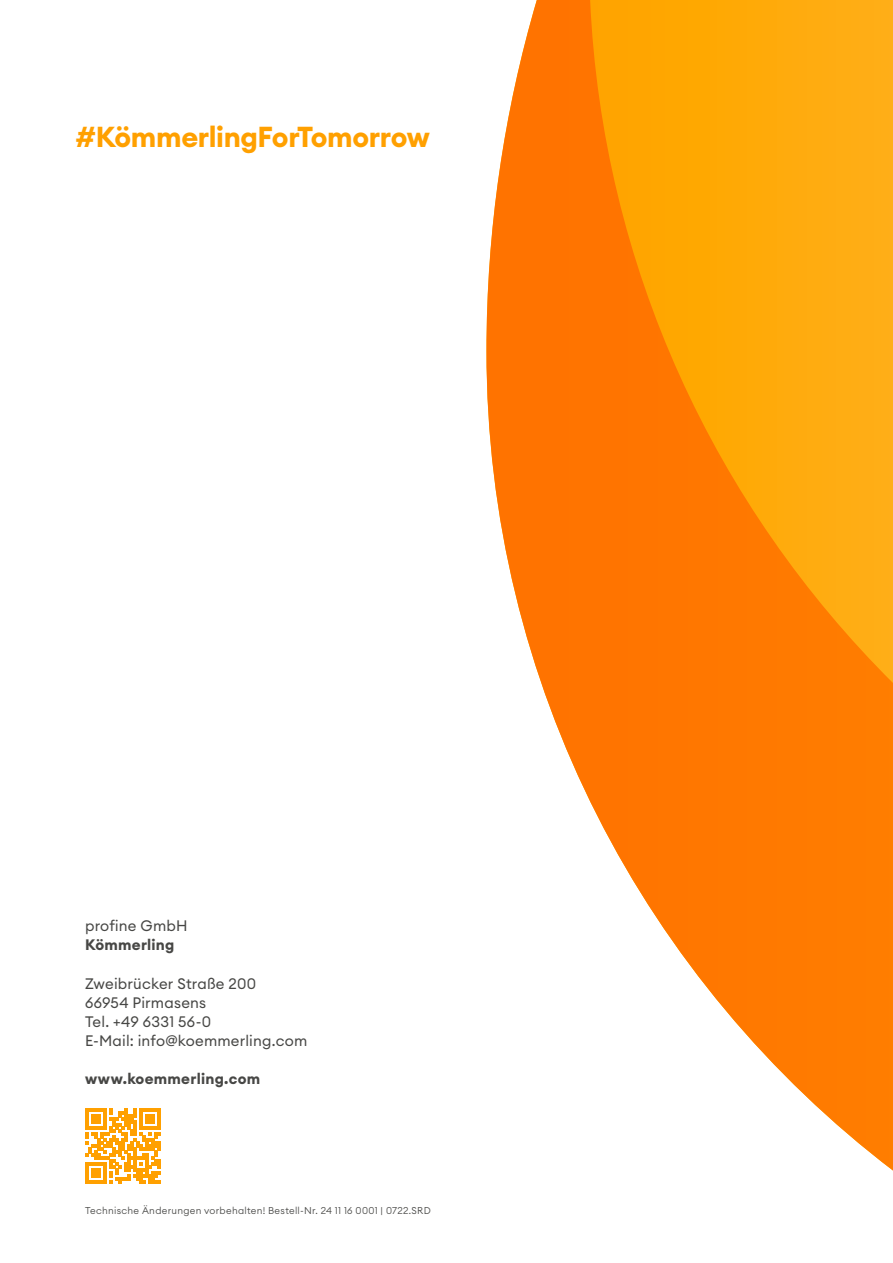
<style>
.page{position:relative;width:893px;height:1263px;background:#fff}
.page>*{position:absolute;margin:0;border:0;box-sizing:border-box;transform-origin:0 0}
.t1{font:700 28.5px "Euclid Circular A";letter-spacing:-.015em;color:#ffa000}
.t2{font:15px/19.2px "Euclid Circular A";letter-spacing:.015em;color:#474745}
.t3{font:700 15px "Euclid Circular A";letter-spacing:.015em;color:#474745}
.t4{font:300 9.75px "Euclid Circular A";letter-spacing:.03em;color:#474745}
</style>
<div class="page">
<svg style="left:486px;top:0;width:407px;height:1170px"></svg>
<svg style="left:85px;top:1108px;width:75px;height:75px"></svg>
<h1 class="t1" style="left:76px;top:118px;width:356px">#KömmerlingForTomorrow</h1>
<p class="t2" style="left:85px;top:916px;width:104px">profine GmbH</p>
<p class="t3" style="left:85px;top:935px;width:91px">Kömmerling</p>
<p class="t2" style="left:85px;top:974px;width:224px">Zweibrücker Straße 200<br>66954 Pirmasens<br>Tel. +49 6331 56-0<br>E-Mail: info@koemmerling.com</p>
<p class="t3" style="left:85px;top:1069px;width:177px">www.koemmerling.com</p>
<p class="t4" style="left:85px;top:1204px;width:347px">Technische Änderungen vorbehalten! Bestell-Nr. 24 11 16 0001 | 0722.SRD</p>
</div>
